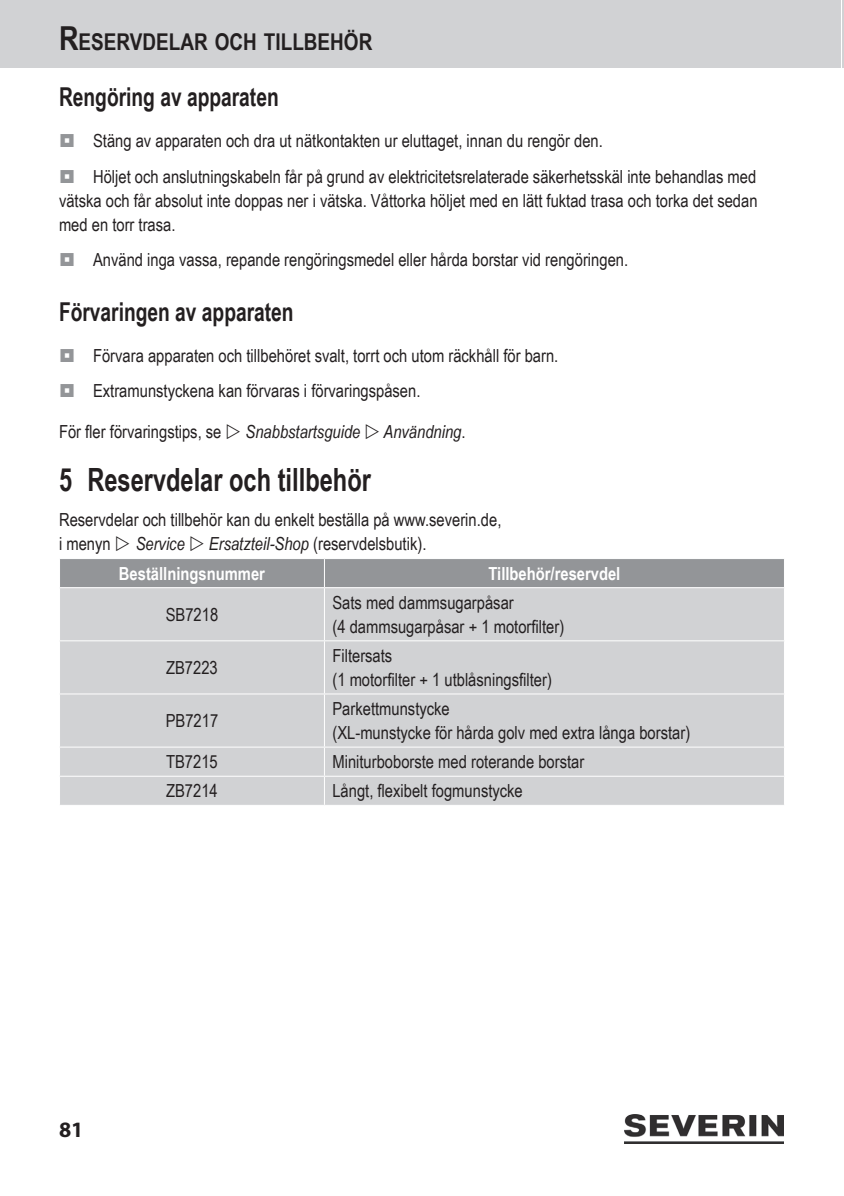
<style>
.page{position:relative;width:844px;height:1196px;background:#fff}
.page>*{position:absolute;margin:0;border:0;box-sizing:border-box;transform-origin:0 0}
.t1{font:700 32px "Arial Narrow";color:#231f20;scale:.9 1}
.Überschrift_2_o_N{font:700 26px "Arial Narrow";color:#231f20;scale:.9 1}
.t2{font:700 23.2px "Arial Narrow";color:#231f20}
.t3{font:700 22px "Myriad Pro";color:#231f20}
.Tabellenzelle_Mittig{font:18px/24px "Arial Narrow";color:#231f20;text-align:justify}
.Kopfzeile_Mittig{font:700 18px "Arial Narrow";color:#fff}
.t4{font:italic 18px "Arial Narrow";color:#231f20}
.s1{font-size:33px}
.s2{font-style:normal}
.s3{font-style:italic}
</style>
<div class="page">
<div style="left:0;top:0;width:840px;height:68px;background:#d1d2d4"></div>
<hr style="left:841px;top:0;width:3px;height:68px;background:#d1d2d4">
<img style="left:624px;top:1114px;width:159px;height:29px">
<div style="left:60px;top:588px;width:724px;height:216px;background:#d1d2d4"></div>
<hr style="left:324px;top:588px;width:1px;height:52px;background:#fff">
<hr style="left:59px;top:640px;width:265px;height:1px;background:#fff">
<hr style="left:324px;top:640px;width:461px;height:1px;background:#fff">
<hr style="left:324px;top:641px;width:1px;height:52px;background:#fff">
<hr style="left:59px;top:693px;width:265px;height:1px;background:#fff">
<hr style="left:324px;top:693px;width:461px;height:1px;background:#fff">
<hr style="left:324px;top:694px;width:1px;height:52px;background:#fff">
<hr style="left:59px;top:746px;width:265px;height:1px;background:#fff">
<hr style="left:324px;top:746px;width:461px;height:1px;background:#fff">
<hr style="left:59px;top:775px;width:265px;height:1px;background:#fff">
<hr style="left:324px;top:775px;width:461px;height:1px;background:#fff">
<svg style="left:324px;top:747px;width:1px;height:57px"></svg>
<div style="left:60px;top:558px;width:724px;height:29px;background:#939598"></div>
<p class="t2" style="left:59px;top:25px;width:315px"><span class="s1">R</span>ESERVDELAR OCH TILLBEHÖR</p>
<p class="Überschrift_2_o_N" style="left:59px;top:77px;width:246px">Rengöring av apparaten</p>
<p class="Tabellenzelle_Mittig" style="left:93px;top:128px;width:511px">Stäng av apparaten och dra ut nätkontakten ur eluttaget, innan du rengör den.</p>
<p class="Tabellenzelle_Mittig" style="left:59px;top:164px;width:700px;text-indent:34px">Höljet och anslutningskabeln får på grund av elektricitetsrelaterade säkerhetsskäl inte behandlas med vätska och får absolut inte doppas ner i vätska. Våttorka höljet med en lätt fuktad trasa och torka det sedan med en torr trasa.</p>
<p class="Tabellenzelle_Mittig" style="left:93px;top:247px;width:536px">Använd inga vassa, repande rengöringsmedel eller hårda borstar vid rengöringen.</p>
<p class="Überschrift_2_o_N" style="left:59px;top:291px;width:262px">Förvaringen av apparaten</p>
<p class="Tabellenzelle_Mittig" style="left:93px;top:342px;width:467px">Förvara apparaten och tillbehöret svalt, torrt och utom räckhåll för barn.</p>
<p class="Tabellenzelle_Mittig" style="left:93px;top:378px;width:329px">Extramunstyckena kan förvaras i förvaringspåsen.</p>
<p class="Tabellenzelle_Mittig" style="left:59px;top:419px;width:164px">För fler förvaringstips, se</p>
<p class="t4" style="left:245px;top:419px;width:116px">Snabbstartsguide</p>
<p class="t4" style="left:383px;top:419px;width:84px">Användning<span class="s2">.</span></p>
<p class="t1" style="left:59px;top:455px;width:348px">5 Reservdelar och tillbehör</p>
<p class="Tabellenzelle_Mittig" style="left:59px;top:507px;width:444px">Reservdelar och tillbehör kan du enkelt beställa på www.severin.de, i menyn</p>
<p class="t4" style="left:136px;top:531px;width:51px">Service</p>
<p class="Tabellenzelle_Mittig" style="left:209px;top:531px;width:219px"><span class="s3">Ersatzteil-Shop</span> (reservdelsbutik).</p>
<p class="Kopfzeile_Mittig" style="left:119px;top:559px;width:147px">Beställningsnummer</p>
<p class="Kopfzeile_Mittig" style="left:488px;top:559px;width:133px">Tillbehör/reservdel</p>
<p class="Tabellenzelle_Mittig" style="left:166px;top:601px;width:54px">SB7218</p>
<p class="Tabellenzelle_Mittig" style="left:332px;top:589px;width:183px">Sats med dammsugarpåsar</p>
<p class="Tabellenzelle_Mittig" style="left:332px;top:613px;width:233px">(4 dammsugarpåsar + 1 motorfilter)</p>
<p class="Tabellenzelle_Mittig" style="left:166px;top:654px;width:53px">ZB7223</p>
<p class="Tabellenzelle_Mittig" style="left:166px;top:708px;width:54px">PB7217</p>
<p class="Tabellenzelle_Mittig" style="left:332px;top:642px;width:61px">Filtersats</p>
<p class="Tabellenzelle_Mittig" style="left:332px;top:666px;width:221px">(1 motorfilter + 1 utblåsningsfilter)</p>
<p class="Tabellenzelle_Mittig" style="left:332px;top:696px;width:119px">Parkettmunstycke</p>
<p class="Tabellenzelle_Mittig" style="left:332px;top:720px;width:359px">(XL-munstycke för hårda golv med extra långa borstar)</p>
<p class="Tabellenzelle_Mittig" style="left:166px;top:749px;width:53px">TB7215</p>
<p class="Tabellenzelle_Mittig" style="left:332px;top:749px;width:253px">Miniturboborste med roterande borstar</p>
<p class="Tabellenzelle_Mittig" style="left:166px;top:778px;width:53px">ZB7214</p>
<p class="Tabellenzelle_Mittig" style="left:332px;top:778px;width:192px">Långt, flexibelt fogmunstycke</p>
<p class="t3" style="left:59px;top:1114px;width:26px">81</p>
</div>
